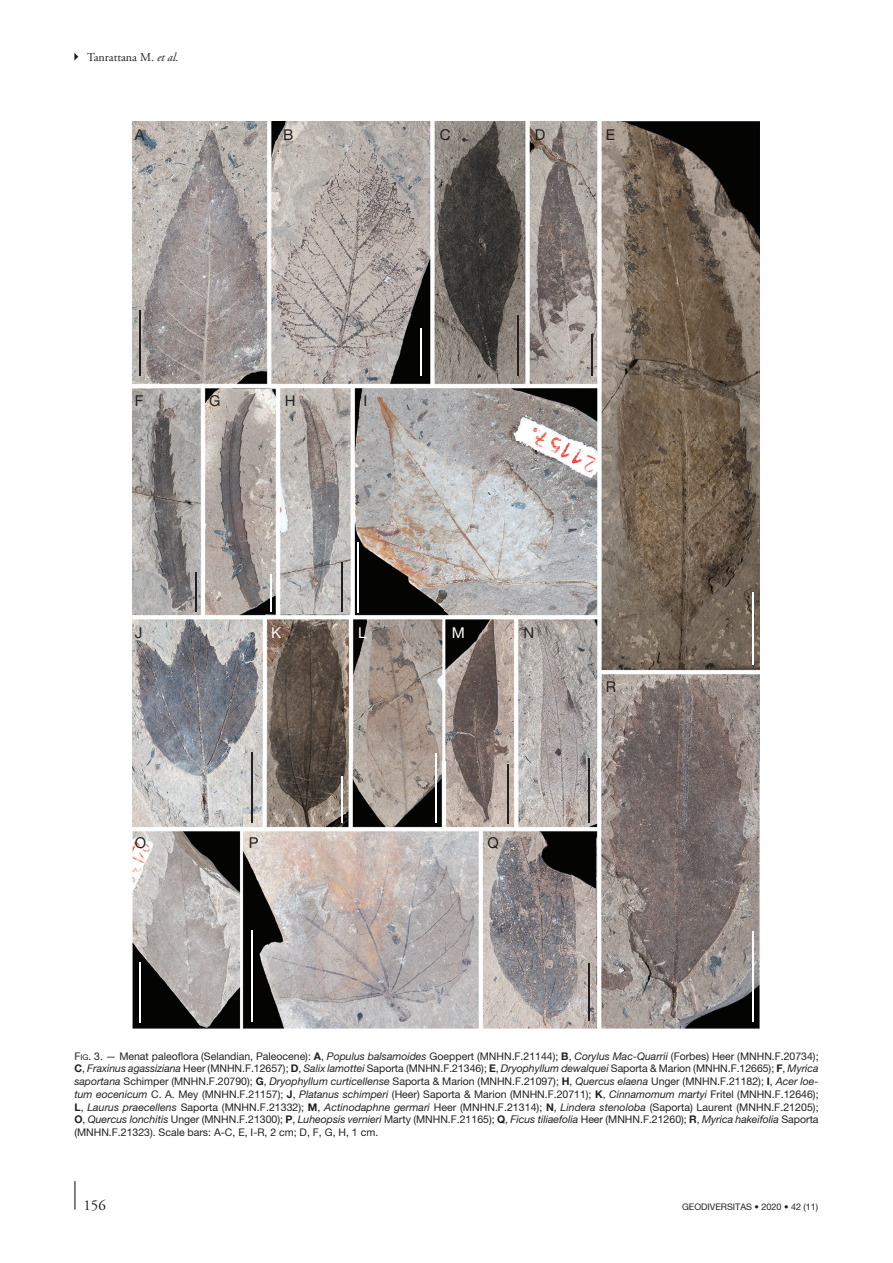
<style>
.page{position:relative;width:893px;height:1263px;background:#fff}
.page>*{position:absolute;margin:0;border:0;box-sizing:border-box;transform-origin:0 0}
.t1{font:15px "Helvetica Neue";color:#231f20}
.t2{font:15px "Adobe Garamond Pro";color:#231f20}
.t3{font:15px "Helvetica Neue";color:#fff}
.t4{font:12px "Adobe Garamond Pro";color:#231f20}
.t5{font:10.5px/12.8px "Helvetica Neue";color:#231f20;text-align:justify}
.t6{font:9px "Helvetica Neue";color:#231f20}
.s1{font-style:italic}
.s2{font-size:7.8px}
.s3{font-weight:700}
</style>
<div class="page">
<svg style="left:74px;top:1181px;width:1px;height:29px"></svg>
<svg style="left:74px;top:53px;width:4px;height:8px"></svg>
<img style="left:133px;top:122px;width:626px;height:906px">
<hr style="left:139px;top:310px;width:1px;height:66px;background:#231f20">
<hr style="left:420px;top:328px;width:2px;height:48px;background:#fff">
<hr style="left:517px;top:316px;width:2px;height:60px;background:#231f20">
<hr style="left:592px;top:334px;width:1px;height:42px;background:#231f20">
<hr style="left:196px;top:573px;width:1px;height:39px;background:#231f20">
<hr style="left:270px;top:575px;width:2px;height:37px;background:#fff">
<hr style="left:342px;top:563px;width:1px;height:49px;background:#231f20">
<hr style="left:357px;top:542px;width:2px;height:71px;background:#fff">
<hr style="left:252px;top:753px;width:1px;height:70px;background:#231f20">
<hr style="left:342px;top:777px;width:1px;height:46px;background:#fff">
<hr style="left:435px;top:753px;width:2px;height:70px;background:#fff">
<hr style="left:507px;top:764px;width:1px;height:59px;background:#231f20">
<hr style="left:589px;top:758px;width:1px;height:65px;background:#231f20">
<hr style="left:752px;top:931px;width:1px;height:91px;background:#fff">
<hr style="left:589px;top:964px;width:1px;height:57px;background:#231f20">
<hr style="left:252px;top:931px;width:1px;height:91px;background:#fff">
<hr style="left:139px;top:962px;width:1px;height:60px;background:#fff">
<hr style="left:752px;top:592px;width:1px;height:73px;background:#fff">
<p class="t4" style="left:87px;top:52px;width:93px">Tanrattana M. <span class="s1">et al.</span></p>
<h1 class="t1" style="left:135px;top:129px;width:11px">A</h1>
<h1 class="t1" style="left:283px;top:129px;width:12px">B</h1>
<h1 class="t1" style="left:440px;top:129px;width:12px">C</h1>
<h1 class="t1" style="left:535px;top:129px;width:12px">D</h1>
<h1 class="t1" style="left:606px;top:129px;width:11px">E</h1>
<h1 class="t1" style="left:135px;top:396px;width:10px">F</h1>
<h1 class="t1" style="left:209px;top:396px;width:13px">G</h1>
<h1 class="t1" style="left:285px;top:396px;width:12px">H</h1>
<h1 class="t1" style="left:364px;top:396px;width:5px">I</h1>
<h1 class="t1" style="left:135px;top:628px;width:9px">J</h1>
<h1 class="t1" style="left:135px;top:837px;width:13px">O</h1>
<h1 class="t3" style="left:271px;top:628px;width:11px">K</h1>
<h1 class="t3" style="left:358px;top:628px;width:10px">L</h1>
<h1 class="t3" style="left:452px;top:628px;width:15px">M</h1>
<h1 class="t1" style="left:523px;top:628px;width:12px">N</h1>
<h1 class="t1" style="left:249px;top:837px;width:11px">P</h1>
<h1 class="t1" style="left:488px;top:837px;width:13px">Q</h1>
<h1 class="t1" style="left:606px;top:682px;width:12px">R</h1>
<p class="t5" style="left:74px;top:1049px;width:746px">F<span class="s2">IG</span>. 3 . — Menat paleoflora (Selandian, Paleocene): <span class="s3">A</span>, <span class="s1">Populus balsamoides</span> Goeppert (MNHN.F.21144); <span class="s3">B</span>, <span class="s1">Corylus Mac-Quarrii</span> (Forbes) Heer (MNHN.F.20734); <span class="s3">C</span>, <span class="s1">Fraxinus agassiziana</span> Heer (MNHN.F.12657); <span class="s3">D</span>, <span class="s1">Salix lamottei</span> Saporta (MNHN.F.21346); <span class="s3">E</span>, <span class="s1">Dryophyllum dewalquei</span> Saporta &amp; Marion (MNHN.F.12665); <span class="s3">F</span>, <span class="s1">Myrica saportana</span> Schimper (MNHN.F.20790); <span class="s3">G</span>, <span class="s1">Dryophyllum curticellense</span> Saporta &amp; Marion (MNHN.F.21097); <span class="s3">H</span>, <span class="s1">Quercus elaena</span> Unger (MNHN.F.21182); <span class="s3">I</span>, <span class="s1">Acer loe&shy;tum eocenicum</span> C. A. Mey (MNHN.F.21157); <span class="s3">J</span>, <span class="s1">Platanus schimperi</span> (Heer) Saporta &amp; Marion (MNHN.F.20711); <span class="s3">K</span>, <span class="s1">Cinnamomum martyi</span> Fritel (MNHN.F.12646); <span class="s3">L</span>, <span class="s1">Laurus praecellens</span> Saporta (MNHN.F.21332); <span class="s3">M</span>, <span class="s1">Actinodaphne germari</span> Heer (MNHN.F.21314); <span class="s3">N</span>, <span class="s1">Lindera stenoloba</span> (Saporta) Laurent (MNHN.F.21205); <span class="s3">O</span>, <span class="s1">Quercus lonchitis</span> Unger (MNHN.F.21300); <span class="s3">P</span>, <span class="s1">Luheopsis vernieri</span> Marty (MNHN.F.21165); <span class="s3">Q</span>, <span class="s1">Ficus tiliaefolia</span> Heer (MNHN.F.21260); <span class="s3">R</span>, <span class="s1">Myrica hakeifolia</span> Saporta (MNHN.F.21323). Scale bars: A-C, E, I-R, 2 cm; D, F, G, H, 1 cm.</p>
<h1 class="t2" style="left:83px;top:1199px;width:24px">156</h1>
<p class="t6" style="left:682px;top:1201px;width:138px">GEODIVERSITAS • 2020 • 42 (11)</p>
</div>
